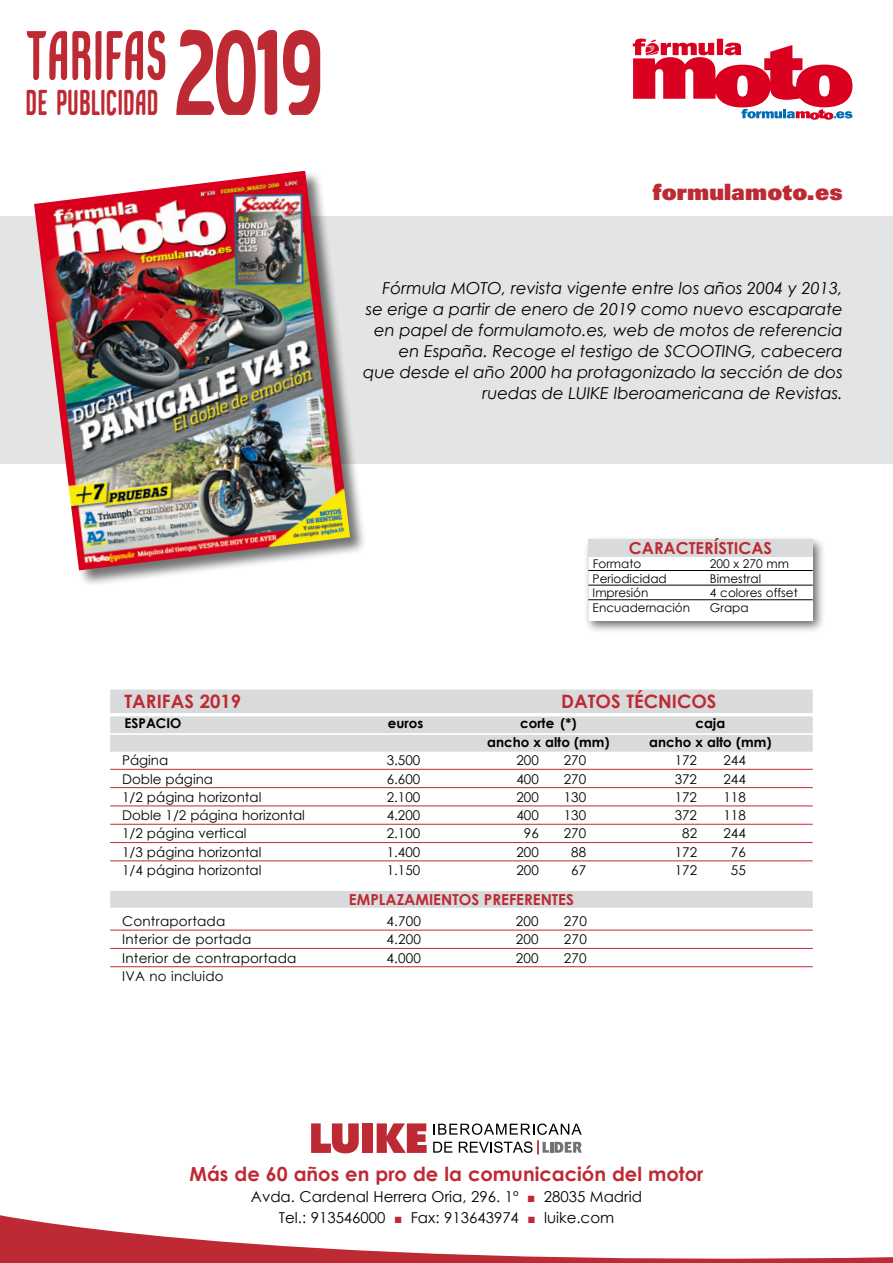
<style>
.page{position:relative;width:893px;height:1263px;background:#fff}
.page>*{position:absolute;margin:0;border:0;box-sizing:border-box;transform-origin:0 0}
.t1{font:114.6px "Epitough";color:#bd2a33}
.t2{font:66px "Epitough";color:#bd2a33;scale:.8 1}
.t3{font:34.2px "Epitough";color:#bd2a33;scale:.8 1}
.t4{font:900 22.5px "Univers";letter-spacing:.01em;color:#bd2a33}
.t5{font:700 19.5px "Century Gothic";color:#bd2a33}
.t6{font:700 18.45px "Century Gothic";color:#bd2a33}
.t7{font:italic 16.5px/21px "Century Gothic";color:#000;text-align:right}
.t8{font:700 16.5px "Century Gothic";color:#bd2a33}
.t9{font:700 15.15px "Century Gothic";color:#bd2a33}
.t10{font:15px/21px "Century Gothic";color:#000;text-align:center}
.t11{font:13.5px "Century Gothic";color:#000}
.t12{font:700 13.5px "Century Gothic";color:#000}
.t13{font:12px "Century Gothic";color:#000}
.s1{color:#bd2a33}
</style>
<div class="page">
<div style="left:0;top:217px;width:893px;height:247px;background:#e3e4e4"></div>
<div style="left:34px;top:171px;width:333px;height:417px;background:#000;opacity:.55"></div>
<img style="left:34px;top:171px;width:316px;height:399px">
<div style="left:584px;top:535px;width:242px;height:99px;background:#000;opacity:.6"></div>
<div style="left:589px;top:540px;width:223px;height:81px;background:#fff"></div>
<div style="left:588px;top:539px;width:225px;height:17px;background:#d9dadb"></div>
<hr style="left:588px;top:570px;width:225px;height:1px;background:#000">
<hr style="left:588px;top:585px;width:225px;height:1px;background:#000">
<hr style="left:588px;top:599px;width:225px;height:1px;background:#000">
<div style="left:110px;top:689px;width:703px;height:24px;background:#d9dadb"></div>
<div style="left:110px;top:716px;width:703px;height:17px;background:#d9dadb"></div>
<div style="left:110px;top:735px;width:703px;height:17px;background:#d9dadb"></div>
<hr style="left:110px;top:769px;width:703px;height:1px;background:#bd2a33">
<hr style="left:110px;top:787px;width:703px;height:1px;background:#bd2a33">
<hr style="left:110px;top:806px;width:703px;height:1px;background:#bd2a33">
<hr style="left:110px;top:824px;width:703px;height:1px;background:#bd2a33">
<hr style="left:110px;top:842px;width:703px;height:1px;background:#bd2a33">
<hr style="left:110px;top:861px;width:703px;height:1px;background:#bd2a33">
<div style="left:110px;top:891px;width:703px;height:17px;background:#d9dadb"></div>
<hr style="left:110px;top:930px;width:703px;height:1px;background:#bd2a33">
<hr style="left:110px;top:948px;width:703px;height:1px;background:#bd2a33">
<hr style="left:110px;top:966px;width:703px;height:1px;background:#bd2a33">
<svg style="left:0;top:1215px;width:893px;height:48px"></svg>
<svg style="left:311px;top:1123px;width:48px;height:30px"></svg>
<div style="left:362px;top:1123px;width:11px;height:30px;background:#bd2a33"></div>
<svg style="left:377px;top:1123px;width:50px;height:30px"></svg>
<svg style="left:433px;top:1123px;width:149px;height:31px"></svg>
<svg style="left:633px;top:39px;width:219px;height:81px"></svg>
<h2 class="t2" style="left:26px;top:18px;width:179px">TARIFAS</h2>
<h3 class="t3" style="left:26px;top:83px;width:168px">DE PUBLICIDAD</h3>
<h1 class="t1" style="left:172px;top:8px;width:154px">2019</h1>
<h3 class="t4" style="left:653px;top:177px;width:191px">formulamoto.es</h3>
<p class="t7" style="left:363px;top:277px;width:481px">Fórmula MOTO, revista vigente entre los años 2004 y 2013, se erige a partir de enero de 2019 como nuevo escaparate en papel de formulamoto.es, web de motos de referencia en España. Recoge el testigo de SCOOTING, cabecera que desde el año 2000 ha protagonizado la sección de dos ruedas de LUIKE Iberoamericana de Revistas.</p>
<p class="t8" style="left:629px;top:535px;width:145px">características</p>
<p class="t13" style="left:593px;top:555px;width:50px">Formato</p>
<p class="t13" style="left:710px;top:555px;width:81px">200 x 270 mm</p>
<p class="t13" style="left:593px;top:570px;width:76px">Periodicidad</p>
<p class="t13" style="left:710px;top:570px;width:53px">Bimestral</p>
<p class="t13" style="left:593px;top:585px;width:57px">Impresión</p>
<p class="t13" style="left:710px;top:585px;width:89px">4 colores offset</p>
<p class="t13" style="left:593px;top:599px;width:99px">Encuadernación</p>
<p class="t13" style="left:710px;top:599px;width:40px">Grapa</p>
<h3 class="t6" style="left:124px;top:687px;width:10px">TARI</h3>
<h3 class="t6" style="left:162px;top:687px;width:81px">FAS 2019</h3>
<h3 class="t6" style="left:561px;top:687px;width:157px">datos técnicos</h3>
<p class="t12" style="left:124px;top:713px;width:30px">ESPACIO</p>
<p class="t12" style="left:388px;top:713px;width:37px">euros</p>
<p class="t12" style="left:520px;top:713px;width:58px">corte (*)</p>
<p class="t12" style="left:695px;top:713px;width:31px">caja</p>
<p class="t12" style="left:487px;top:732px;width:124px">ancho x alto (mm)</p>
<p class="t12" style="left:649px;top:732px;width:124px">ancho x alto (mm)</p>
<p class="t11" style="left:122px;top:751px;width:48px">Página</p>
<p class="t11" style="left:387px;top:751px;width:35px">3.500</p>
<p class="t11" style="left:516px;top:751px;width:24px">200</p>
<p class="t11" style="left:564px;top:751px;width:24px">270</p>
<p class="t11" style="left:675px;top:751px;width:24px">172</p>
<p class="t11" style="left:723px;top:751px;width:24px">244</p>
<p class="t11" style="left:122px;top:769px;width:92px">Doble página</p>
<p class="t11" style="left:387px;top:769px;width:35px">6.600</p>
<p class="t11" style="left:516px;top:769px;width:24px">400</p>
<p class="t11" style="left:564px;top:769px;width:24px">270</p>
<p class="t11" style="left:675px;top:769px;width:24px">372</p>
<p class="t11" style="left:723px;top:769px;width:24px">244</p>
<p class="t11" style="left:122px;top:787px;width:141px">1/2 página horizontal</p>
<p class="t11" style="left:387px;top:787px;width:35px">2.100</p>
<p class="t11" style="left:516px;top:787px;width:24px">200</p>
<p class="t11" style="left:564px;top:787px;width:24px">130</p>
<p class="t11" style="left:675px;top:787px;width:24px">172</p>
<p class="t11" style="left:723px;top:787px;width:24px">118</p>
<p class="t11" style="left:122px;top:806px;width:184px">Doble 1/2 página horizontal</p>
<p class="t11" style="left:387px;top:806px;width:35px">4.200</p>
<p class="t11" style="left:516px;top:806px;width:24px">400</p>
<p class="t11" style="left:564px;top:806px;width:24px">130</p>
<p class="t11" style="left:675px;top:806px;width:24px">372</p>
<p class="t11" style="left:723px;top:806px;width:24px">118</p>
<p class="t11" style="left:122px;top:824px;width:126px">1/2 página vertical</p>
<p class="t11" style="left:387px;top:824px;width:35px">2.100</p>
<p class="t11" style="left:524px;top:824px;width:16px">96</p>
<p class="t11" style="left:564px;top:824px;width:24px">270</p>
<p class="t11" style="left:682px;top:824px;width:16px">82</p>
<p class="t11" style="left:723px;top:824px;width:24px">244</p>
<p class="t11" style="left:122px;top:842px;width:141px">1/3 página horizontal</p>
<p class="t11" style="left:387px;top:842px;width:35px">1.400</p>
<p class="t11" style="left:516px;top:842px;width:24px">200</p>
<p class="t11" style="left:571px;top:842px;width:16px">88</p>
<p class="t11" style="left:675px;top:842px;width:24px">172</p>
<p class="t11" style="left:731px;top:842px;width:16px">76</p>
<p class="t11" style="left:122px;top:861px;width:141px">1/4 página horizontal</p>
<p class="t11" style="left:387px;top:861px;width:35px">1.150</p>
<p class="t11" style="left:516px;top:861px;width:24px">200</p>
<p class="t11" style="left:571px;top:861px;width:16px">67</p>
<p class="t11" style="left:675px;top:861px;width:24px">172</p>
<p class="t11" style="left:731px;top:861px;width:16px">55</p>
<p class="t9" style="left:349px;top:888px;width:90px">EMPLAZAMIENTOS</p>
<p class="t9" style="left:484px;top:888px;width:42px">PREFERENTES</p>
<p class="t11" style="left:122px;top:912px;width:105px">Contraportada</p>
<p class="t11" style="left:386px;top:912px;width:36px">4.700</p>
<p class="t11" style="left:516px;top:912px;width:24px">200</p>
<p class="t11" style="left:564px;top:912px;width:24px">270</p>
<p class="t11" style="left:122px;top:930px;width:131px">Interior de portada</p>
<p class="t11" style="left:386px;top:930px;width:36px">4.200</p>
<p class="t11" style="left:516px;top:930px;width:24px">200</p>
<p class="t11" style="left:564px;top:930px;width:24px">270</p>
<p class="t11" style="left:122px;top:948px;width:176px">Interior de contraportada</p>
<p class="t11" style="left:386px;top:948px;width:36px">4.000</p>
<p class="t11" style="left:516px;top:948px;width:24px">200</p>
<p class="t11" style="left:564px;top:948px;width:24px">270</p>
<p class="t11" style="left:122px;top:967px;width:103px">IVA no incluido</p>
<h3 class="t5" style="left:189px;top:1159px;width:516px">Más de 60 años en pro de la comunicación del motor</h3>
<p class="t10" style="left:251px;top:1185px;width:393px">Avda. Cardenal Herrera Oria, 296. 1º <span class="s1">■</span> 28035 Madrid<br>Tel.: 913546000 <span class="s1">■</span> Fax: 913643974 <span class="s1">■</span> luike.com</p>
</div>
